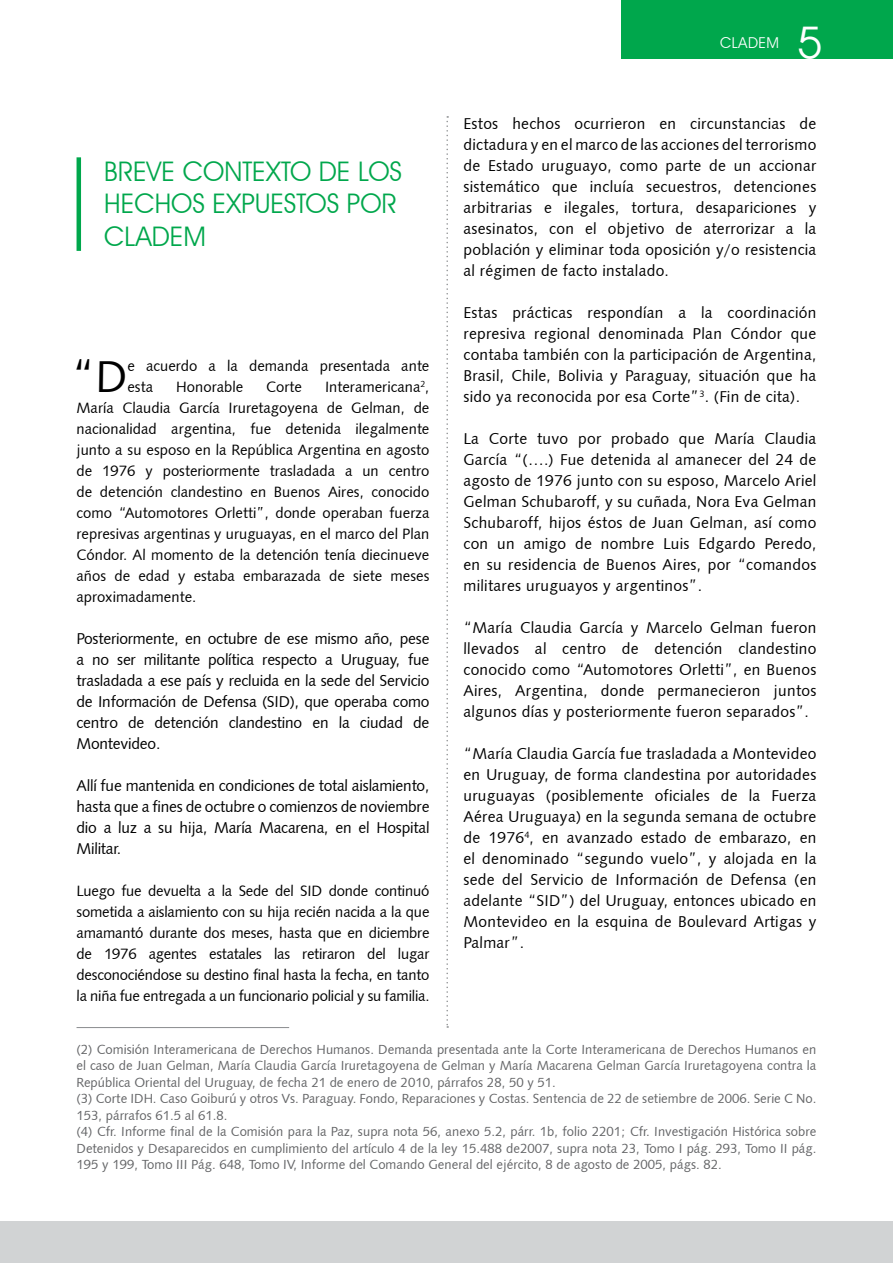
<style>
.page{position:relative;width:893px;height:1263px;background:#fff}
.page>*{position:absolute;margin:0;border:0;box-sizing:border-box;transform-origin:0 0}
.t1{font:45px "Avant Garde IT Cby BT";color:#fff}
.t2{font:44.7px "Humanist 531 BT Roman A";color:#000}
.t3{font:27px/32.4px "Avant Garde IT Cby BT";color:#00a74c}
.t4{font:15.75px/21px "Humanist 531 BT Roman A";letter-spacing:.015em;color:#000;text-align:justify}
.t5{font:15px/21px "Humanist 531 BT Roman A";color:#000;text-align:justify}
.t6{font:15px "Avant Garde IT Cby BT";letter-spacing:.03em;color:#fff}
.t7{font:13.2px/16.5px "Humanist 531 BT Roman A";color:#636466}
</style>
<div class="page">
<div style="left:621px;top:0;width:272px;height:59px;background:#00a74c"></div>
<div style="left:0;top:1221px;width:893px;height:42px;background:#d1d3d4"></div>
<hr style="left:77px;top:157px;width:4px;height:94px;background:#00a74c">
<svg style="left:446px;top:116px;width:2px;height:912px"></svg>
<hr style="left:77px;top:1027px;width:212px;height:1px;background:#8a8c8e">
<h3 class="t3" style="left:104px;top:155px;width:299px">BREVE CONTEXTO DE LOS<br>HECHOS EXPUESTOS POR<br>CLADEM</h3>
<h2 class="t2" style="left:71px;top:348px;width:58px">“D</h2>
<p class="t5" style="left:127px;top:354px;width:303px">e acuerdo a la demanda presentada ante esta</p>
<p class="t5" style="left:176px;top:376px;width:69px">Honorable</p>
<p class="t5" style="left:266px;top:376px;width:37px">Corte</p>
<p class="t5" style="left:77px;top:376px;width:354px;text-indent:248px">Interamericana<sup>2</sup>, María Claudia García Iruretagoyena de Gelman, de nacionalidad argentina, fue detenida ilegalmente junto a su esposo en la República Argentina en agosto de 1976 y posteriormente trasladada a un centro de detención clandestino en Buenos Aires, conocido como “Automotores Orletti”, donde operaban fuerza represivas argentinas y uruguayas, en el marco del Plan Cóndor. Al momento de la detención tenía diecinueve años de edad y estaba embarazada de siete meses aproximadamente.</p>
<p class="t4" style="left:77px;top:628px;width:354px">Posteriormente, en octubre de ese mismo año, pese a no ser militante política respecto a Uruguay, fue trasladada a ese país y recluida en la sede del Servicio de Información de Defensa (SID), que operaba como centro de detención clandestino en la ciudad de Montevideo.</p>
<p class="t4" style="left:77px;top:775px;width:354px">Allí fue mantenida en condiciones de total aislamiento, hasta que a fines de octubre o comienzos de noviembre dio a luz a su hija, María Macarena, en el Hospital Militar.</p>
<p class="t5" style="left:77px;top:880px;width:354px">Luego fue devuelta a la Sede del SID donde continuó sometida a aislamiento con su hija recién nacida a la que amamantó durante dos meses, hasta que en diciembre de 1976 agentes estatales las retiraron del lugar desconociéndose su destino final hasta la fecha, en tanto la niña fue entregada a un funcionario policial y su familia.</p>
<p class="t6" style="left:720px;top:34px;width:60px">CLADEM</p>
<h1 class="t1" style="left:797px;top:16px;width:27px">5</h1>
<p class="t4" style="left:463px;top:113px;width:354px">Estos hechos ocurrieron en circunstancias de dictadura y en el marco de las acciones del terrorismo de Estado uruguayo, como parte de un accionar sistemático que incluía secuestros, detenciones arbitrarias e ilegales, tortura, desapariciones y asesinatos, con el objetivo de aterrorizar a la población y eliminar toda oposición y/o resistencia al régimen de facto instalado.</p>
<p class="t4" style="left:463px;top:302px;width:354px">Estas prácticas respondían a la coordinación represiva regional denominada Plan Cóndor que contaba también con la participación de Argentina, Brasil, Chile, Bolivia y Paraguay, situación que ha sido ya reconocida por esa Corte”<sup>3</sup>. (Fin de cita).</p>
<p class="t4" style="left:463px;top:428px;width:355px">La Corte tuvo por probado que María Claudia García “(….) Fue detenida al amanecer del 24 de agosto de 1976 junto con su esposo, Marcelo Ariel Gelman Schubaroff, y su cuñada, Nora Eva Gelman Schubaroff, hijos éstos de Juan Gelman, así como con un amigo de nombre Luis Edgardo Peredo, en su residencia de Buenos Aires, por “comandos militares uruguayos y argentinos”.</p>
<p class="t4" style="left:463px;top:617px;width:354px">“María Claudia García y Marcelo Gelman fueron llevados al centro de detención clandestino conocido como “Automotores Orletti”, en Buenos Aires, Argentina, donde permanecieron juntos algunos días y posteriormente fueron separados”.</p>
<p class="t4" style="left:463px;top:742px;width:354px">“María Claudia García fue trasladada a Montevideo en Uruguay, de forma clandestina por autoridades uruguayas (posiblemente oficiales de la Fuerza Aérea Uruguaya) en la segunda semana de octubre de 1976<sup>4</sup>, en avanzado estado de embarazo, en el denominado “segundo vuelo”, y alojada en la sede del Servicio de Información de Defensa (en adelante “SID”) del Uruguay, entonces ubicado en Montevideo en la esquina de Boulevard Artigas y Palmar”.</p>
<p class="t7" style="left:77px;top:1041px;width:741px">(2) Comisión Interamericana de Derechos Humanos. Demanda presentada ante la Corte Interamericana de Derechos Humanos en el caso de Juan Gelman, María Claudia García Iruretagoyena de Gelman y María Macarena Gelman García Iruretagoyena contra la República Oriental del Uruguay, de fecha 21 de enero de 2010, párrafos 28, 50 y 51.<br>(3) Corte IDH. Caso Goiburú y otros Vs. Paraguay. Fondo, Reparaciones y Costas. Sentencia de 22 de setiembre de 2006. Serie C No.<br>153, párrafos 61.5 al 61.8.<br>(4) Cfr. Informe final de la Comisión para la Paz, supra nota 56, anexo 5.2, párr. 1b, folio 2201; Cfr. Investigación Histórica sobre Detenidos y Desaparecidos en cumplimiento del artículo 4 de la ley 15.488 de2007, supra nota 23, Tomo I pág. 293, Tomo II pág.<br>195 y 199, Tomo III Pág. 648, Tomo IV, Informe del Comando General del ejército, 8 de agosto de 2005, págs. 82.</p>
</div>
